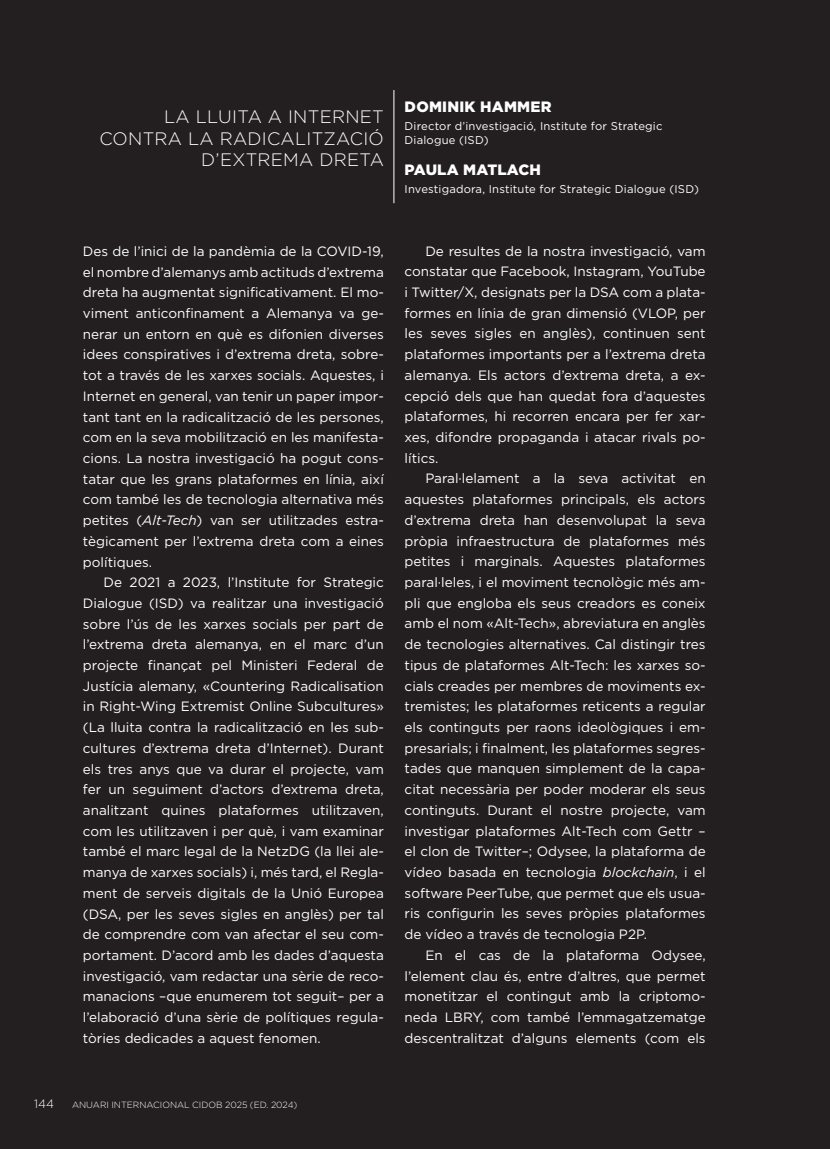
<style>
.page{position:relative;width:830px;height:1149px;background:#fff}
.page>*{position:absolute;margin:0;border:0;box-sizing:border-box;transform-origin:0 0}
.t1{font:300 18px/21.6px "Gotham";letter-spacing:.015em;color:#fff;text-align:right}
.t2{font:900 15px "Gotham";letter-spacing:.015em;color:#fff}
.t3{font:13.5px/20.7px "Gotham";color:#fff;text-align:justify}
.t4{font:300 12px "Gotham";color:#fff}
.t5{font:11.25px/13.5px "Gotham";letter-spacing:.015em;color:#fff}
.t6{font:300 9px "Gotham";color:#fff}
.s1{font-style:italic}
</style>
<div class="page">
<div style="left:0;top:0;width:829px;height:1148px;background:#231f20"></div>
<hr style="left:393px;top:90px;width:1px;height:113px;background:#fff">
<h1 class="t1" style="left:99px;top:105px;width:286px">LA LLUITA A INTERNET<br>CONTRA LA RADICALITZACIÓ<br>D’EXTREMA DRETA</h1>
<p class="t3" style="left:83px;top:240px;width:302px">Des de l’inici de la pandèmia de la COVID-19, el nombre d’alemanys amb actituds d’extrema dreta ha augmentat significativament. El mo&shy;viment anticonfinament a Alemanya va ge&shy;nerar un entorn en què es difonien diverses idees conspiratives i d’extrema dreta, sobre&shy;tot a través de les xarxes socials. Aquestes, i Internet en general, van tenir un paper impor&shy;tant tant en la radicalització de les persones, com en la seva mobilització en les manifesta&shy;cions. La nostra investigació ha pogut cons&shy;tatar que les grans plataformes en línia, així com també les de tecnologia alternativa més petites (<span class="s1">Alt-Tech</span>) van ser utilitzades estra&shy;tègicament per l’extrema dreta com a eines polítiques.</p>
<p class="t3" style="left:83px;top:571px;width:302px;text-indent:21px">De 2021 a 2023, l’Institute for Strategic Dialogue (ISD) va realitzar una investigació sobre l’ús de les xarxes socials per part de l’extrema dreta alemanya, en el marc d’un projecte finançat pel Ministeri Federal de Justícia alemany, «Countering Radicalisation in Right-Wing Extremist Online Subcultures» (La lluita contra la radicalització en les sub&shy;cultures d’extrema dreta d’Internet). Durant els tres anys que va durar el projecte, vam fer un seguiment d’actors d’extrema dreta, analitzant quines plataformes utilitzaven, com les utilitzaven i per què, i vam examinar també el marc legal de la NetzDG (la llei ale&shy;manya de xarxes socials) i, més tard, el Regla&shy;ment de serveis digitals de la Unió Europea (DSA, per les seves sigles en anglès) per tal de comprendre com van afectar el seu com&shy;portament. D’acord amb les dades d’aquesta investigació, vam redactar una sèrie de reco&shy;manacions –que enumerem tot seguit– per a l’elaboració d’una sèrie de polítiques regula&shy;tòries dedicades a aquest fenomen.</p>
<p class="t2" style="left:404px;top:97px;width:148px">DOMINIK HAMMER</p>
<p class="t5" style="left:404px;top:119px;width:259px">Director d’investigació, Institute for Strategic<br>Dialogue (ISD)</p>
<p class="t2" style="left:404px;top:159px;width:138px">PAULA MATLACH</p>
<p class="t5" style="left:404px;top:181px;width:295px">Investigadora, Institute for Strategic Dialogue (ISD)</p>
<p class="t3" style="left:404px;top:240px;width:302px;text-indent:21px">De resultes de la nostra investigació, vam constatar que Facebook, Instagram, YouTube i Twitter/X, designats per la DSA com a plata&shy;formes en línia de gran dimensió (VLOP, per les seves sigles en anglès), continuen sent plataformes importants per a l’extrema dreta alemanya. Els actors d’extrema dreta, a ex&shy;cepció dels que han quedat fora d’aquestes plataformes, hi recorren encara per fer xar&shy;xes, difondre propaganda i atacar rivals po&shy;lítics.</p>
<p class="t3" style="left:404px;top:468px;width:302px;text-indent:21px">Paral·lelament a la seva activitat en aquestes plataformes principals, els actors d’extrema dreta han desenvolupat la seva pròpia infraestructura de plataformes més petites i marginals. Aquestes plataformes paral·leles, i el moviment tecnològic més am&shy;pli que engloba els seus creadors es coneix amb el nom «Alt-Tech», abreviatura en anglès de tecnologies alternatives. Cal distingir tres tipus de plataformes Alt-Tech: les xarxes so&shy;cials creades per membres de moviments ex&shy;tremistes; les plataformes reticents a regular els continguts per raons ideològiques i em&shy;presarials; i finalment, les plataformes segres&shy;tades que manquen simplement de la capa&shy;citat necessària per poder moderar els seus continguts. Durant el nostre projecte, vam investigar plataformes Alt-Tech com Gettr – el clon de Twitter–; Odysee, la plataforma de vídeo basada en tecnologia <span class="s1">blockchain</span>, i el software PeerTube, que permet que els usua&shy;ris configurin les seves pròpies plataformes de vídeo a través de tecnologia P2P.</p>
<p class="t3" style="left:404px;top:944px;width:302px;text-indent:21px">En el cas de la plataforma Odysee, l’element clau és, entre d’altres, que permet monetitzar el contingut amb la criptomo&shy;neda LBRY, com també l’emmagatzematge descentralitzat d’alguns elements (com els</p>
<p class="t4" style="left:34px;top:1095px;width:21px">144</p>
<p class="t6" style="left:72px;top:1098px;width:227px">ANUARI INTERNACIONAL CIDOB 2025 (ED. 2024)</p>
</div>
